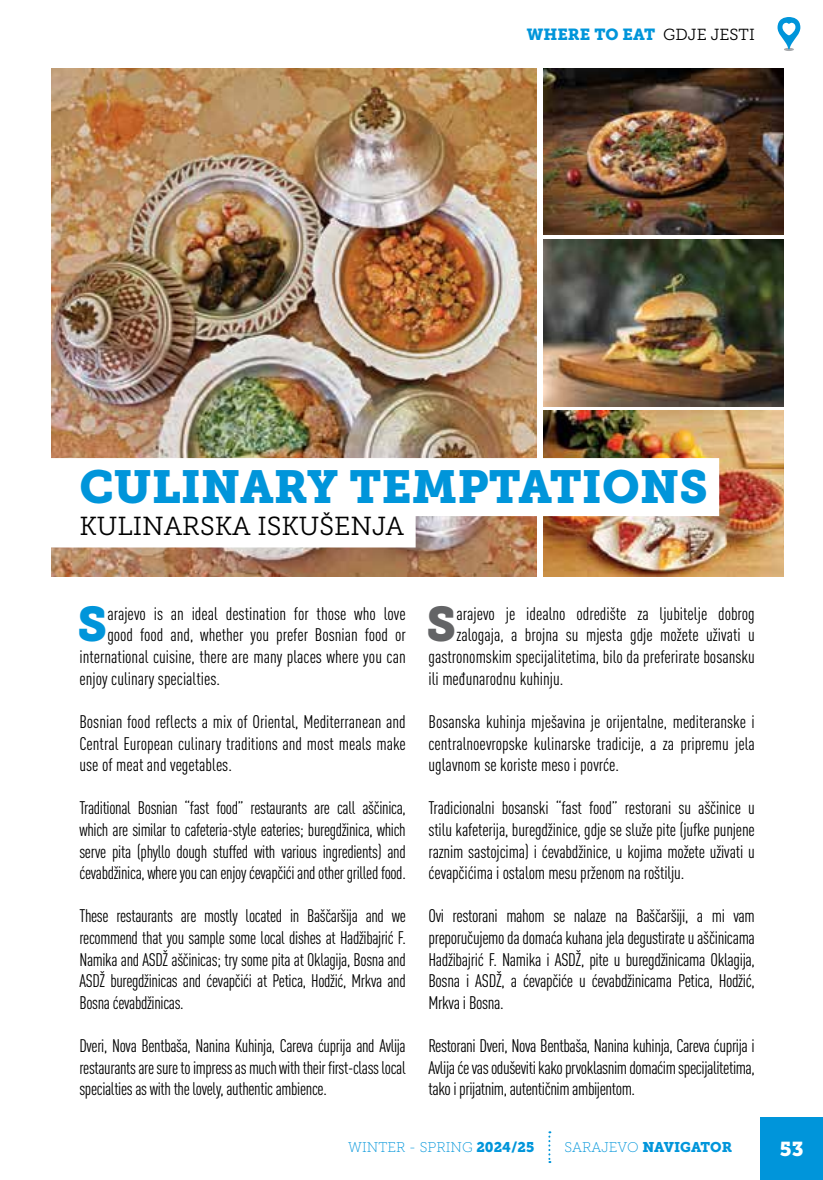
<style>
.page{position:relative;width:823px;height:1180px;background:#fff}
.page>*{position:absolute;margin:0;border:0;box-sizing:border-box;transform-origin:0 0}
.t1{font:48.2px "Museo Slab 900";color:#0095da}
.t2{font:48.2px "Museo Slab 900";color:#636466}
.t3{font:46px "Museo Slab 900";color:#0095da}
.t4{font:26px "Museo Slab 300";color:#000}
.t5{font:20px "Museo Slab 900";color:#fff}
.t6{font:condensed 18px/21.6px "DIN Pro";color:#000;text-align:justify}
.t7{font:16px "Museo Slab 900";color:#0095da}
.t8{font:14px "Museo Slab 100";color:#0095da}
.t9{font:14px "Museo Slab 900";letter-spacing:-.005em;color:#0095da}
.s1{font-family:"Museo Slab 300";color:#000}
.s2{font-family:"Museo Slab 900"}
.s3{font-family:"Museo Slab 100"}
</style>
<div class="page">
<img style="left:51px;top:68px;width:485px;height:509px">
<img style="left:543px;top:68px;width:239px;height:166px">
<img style="left:543px;top:240px;width:239px;height:166px">
<img style="left:543px;top:410px;width:239px;height:167px">
<div style="left:45px;top:458px;width:673px;height:58px;background:#fff"></div>
<div style="left:45px;top:503px;width:370px;height:44px;background:#fff"></div>
<div style="left:760px;top:1117px;width:62px;height:62px;background:#0095da"></div>
<svg style="left:548px;top:1131px;width:2px;height:31px"></svg>
<svg style="left:777px;top:17px;width:23px;height:34px"></svg>
<p class="t7" style="left:526px;top:25px;width:227px">WHERE TO EAT <span class="s1">GDJE JESTI</span></p>
<h2 class="t3" style="left:79px;top:460px;width:441px">CULINARY TEMPTAT</h2>
<h2 class="t3" style="left:581px;top:460px;width:56px">IONS</h2>
<h3 class="t4" style="left:79px;top:511px;width:35px">KULIN</h3>
<h3 class="t4" style="left:163px;top:511px;width:154px">ARSKA ISKUŠEN</h3>
<h3 class="t4" style="left:372px;top:511px;width:34px">JA</h3>
<h1 class="t1" style="left:77px;top:596px;width:31px">S</h1>
<p class="t6" style="left:107px;top:601px;width:300px">arajevo is an ideal destination for those who love</p>
<p class="t6" style="left:107px;top:623px;width:300px">good food and, whether you prefer Bosnian food or</p>
<p class="t6" style="left:79px;top:644px;width:327px">international cuisine, there are many places where you can</p>
<p class="t6" style="left:79px;top:666px;width:142px">enjoy culinary specialties.</p>
<p class="t6" style="left:79px;top:709px;width:328px">Bosnian food reflects a mix of Oriental, Mediterranean and Central European culinary traditions and most meals make use of meat and vegetables.</p>
<p class="t6" style="left:79px;top:795px;width:328px">Traditional Bosnian “fast food” restaurants are call aščinica, which are similar to cafeteria-style eateries; buregdžinica, which serve pita (phyllo dough stuffed with various ingredients) and ćevabdžinica, where you can enjoy ćevapčići and other grilled food.</p>
<p class="t6" style="left:79px;top:903px;width:327px">These restaurants are mostly located in Baščaršija and we recommend that you sample some local dishes at Hadžibajrić F.<br>Namika and ASDŽ aščinicas; try some pita at Oklagija, Bosna and ASDŽ buregdžinicas and ćevapčići at Petica, Hodžić, Mrkva and Bosna ćevabdžinicas.</p>
<p class="t6" style="left:79px;top:1033px;width:327px">Dveri, Nova Bentbaša, Nanina Kuhinja, Careva ćuprija and Avlija restaurants are sure to impress as much with their first-class local specialties as with the lovely, authentic ambience.</p>
<h1 class="t2" style="left:426px;top:596px;width:31px">S</h1>
<p class="t6" style="left:456px;top:601px;width:300px">arajevo je idealno odredište za ljubitelje dobrog</p>
<p class="t6" style="left:456px;top:623px;width:300px">zalogaja, a brojna su mjesta gdje možete uživati u</p>
<p class="t6" style="left:428px;top:644px;width:327px">gastronomskim specijalitetima, bilo da preferirate bosansku</p>
<p class="t6" style="left:428px;top:666px;width:136px">ili međunarodnu kuhinju.</p>
<p class="t6" style="left:428px;top:709px;width:328px">Bosanska kuhinja mješavina je orijentalne, mediteranske i centralnoevropske kulinarske tradicije, a za pripremu jela uglavnom se koriste meso i povrće.</p>
<p class="t6" style="left:428px;top:795px;width:327px">Tradicionalni bosanski “fast food” restorani su aščinice u stilu kafeterija, buregdžinice, gdje se služe pite (jufke punjene raznim sastojcima) i ćevabdžinice, u kojima možete uživati u ćevapčićima i ostalom mesu prženom na roštilju.</p>
<p class="t6" style="left:428px;top:903px;width:328px">Ovi restorani mahom se nalaze na Baščaršiji, a mi vam preporučujemo da domaća kuhana jela degustirate u aščinicama Hadžibajrić F. Namika i ASDŽ, pite u buregdžinicama Oklagija, Bosna i ASDŽ, a ćevapčiće u ćevabdžinicama Petica, Hodžić, Mrkva i Bosna.</p>
<p class="t6" style="left:428px;top:1033px;width:327px">Restorani Dveri, Nova Bentbaša, Nanina kuhinja, Careva ćuprija i Avlija će vas oduševiti kako prvoklasnim domaćim specijalitetima, tako i prijatnim, autentičnim ambijentom.</p>
<p class="t8" style="left:348px;top:1139px;width:186px">WWWWWW W WWWWWW <span class="s2">2222222</span></p>
<p class="t9" style="left:564px;top:1138px;width:168px"><span class="s3">SARAJEVO</span> NAVIGATOR</p>
<p class="t5" style="left:779px;top:1137px;width:25px">53</p>
</div>
